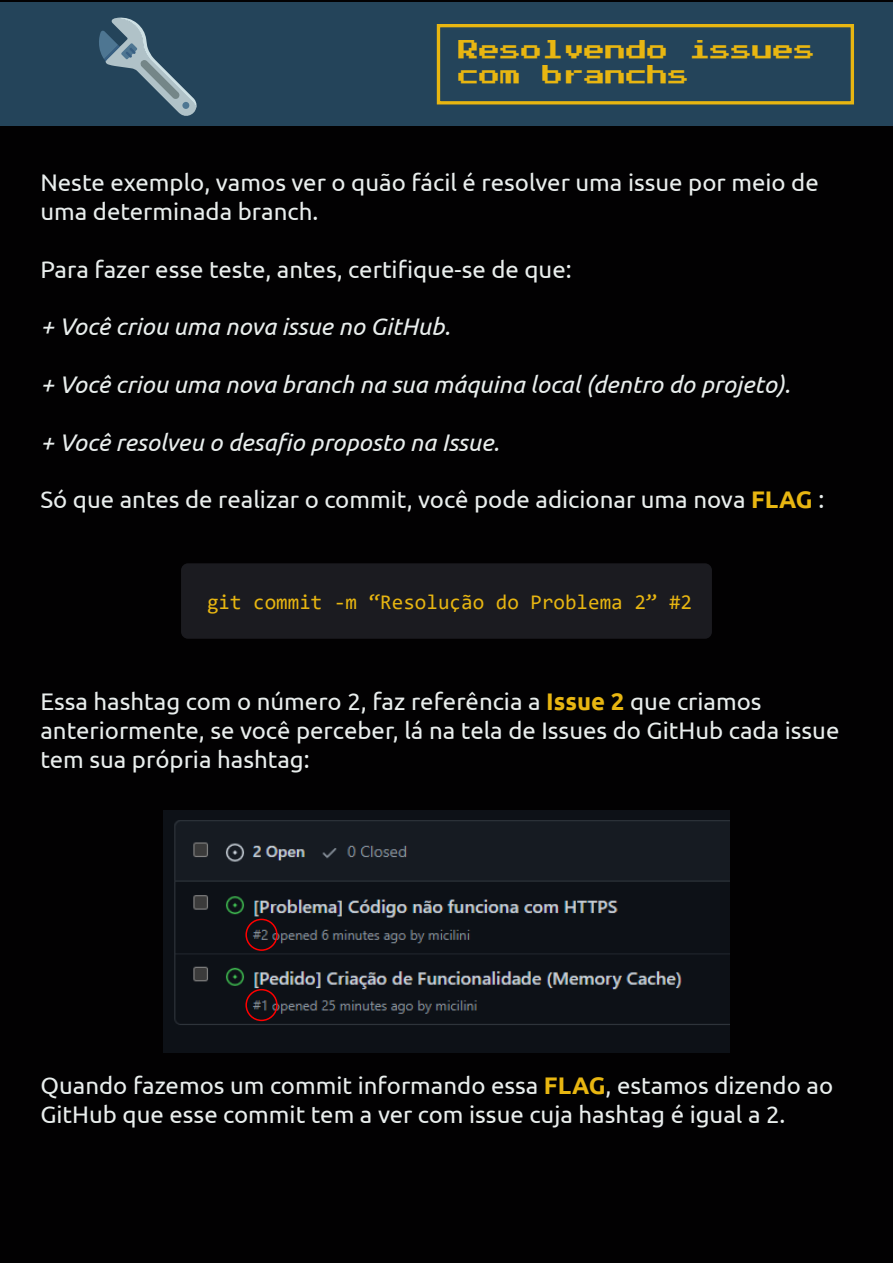
<style>
.page{position:relative;width:893px;height:1263px;background:#020102}
.page>*{position:absolute;margin:0;border:0;box-sizing:border-box;transform-origin:0 0}
.t1{font:24px/28.8px "Ubuntu";color:#e9eeed}
.t2{font:italic 24px "Ubuntu";color:#e9eeed}
.t3{font:21px "Consolas";color:#e8b611}
.t4{font:21px/25.2px "Press Start 2 P";color:#e8b611}
.s1{font-weight:700;color:#e8b611}
</style>
<div class="page">
<div style="left:0;top:3px;width:893px;height:123px;background:#24445a"></div>
<div style="left:437px;top:24px;width:417px;height:80px;border:3px solid #e8b611"></div>
<svg style="left:99px;top:17px;width:98px;height:99px"></svg>
<div style="left:181px;top:563px;width:531px;height:76px;background:#1b1b20;border-radius:7px"></div>
<img style="left:164px;top:810px;width:565px;height:242px">
<div style="left:245px;top:919px;width:33px;height:32px;border:2px solid #f00;border-radius:50%"></div>
<div style="left:245px;top:989px;width:33px;height:32px;border:2px solid #f00;border-radius:50%"></div>
<p class="t4" style="left:459px;top:42px;width:358px">Resolvendo issues com branchs</p>
<p class="t1" style="left:40px;top:168px;width:780px">Neste exemplo, vamos ver o quão fácil é resolver uma issue por meio de uma determinada branch.</p>
<p class="t1" style="left:40px;top:254px;width:533px">Para fazer esse teste, antes, certifique-se de que:</p>
<p class="t2" style="left:40px;top:312px;width:411px">+ Você criou uma nova issue no GitHub.</p>
<p class="t2" style="left:40px;top:370px;width:752px">+ Você criou uma nova branch na sua máquina local (dentro do projeto).</p>
<p class="t2" style="left:40px;top:427px;width:460px">+ Você resolveu o desafio proposto na Issue.</p>
<p class="t1" style="left:40px;top:484px;width:785px">Só que antes de realizar o commit, você pode adicionar uma nova <span class="s1">FLAG</span> :</p>
<p class="t3" style="left:207px;top:587px;width:487px">git commit -m “Resolução do Problema 2” #2</p>
<p class="t1" style="left:40px;top:687px;width:800px">Essa hashtag com o número 2, faz referência a <span class="s1">Issue 2</span> que criamos anteriormente, se você perceber, lá na tela de Issues do GitHub cada issue tem sua própria hashtag:</p>
<p class="t1" style="left:40px;top:1071px;width:794px">Quando fazemos um commit informando essa <span class="s1">FLAG</span>, estamos dizendo ao<br>GitHub que esse commit tem a ver com issue cuja hashtag é igual a 2.</p>
</div>
